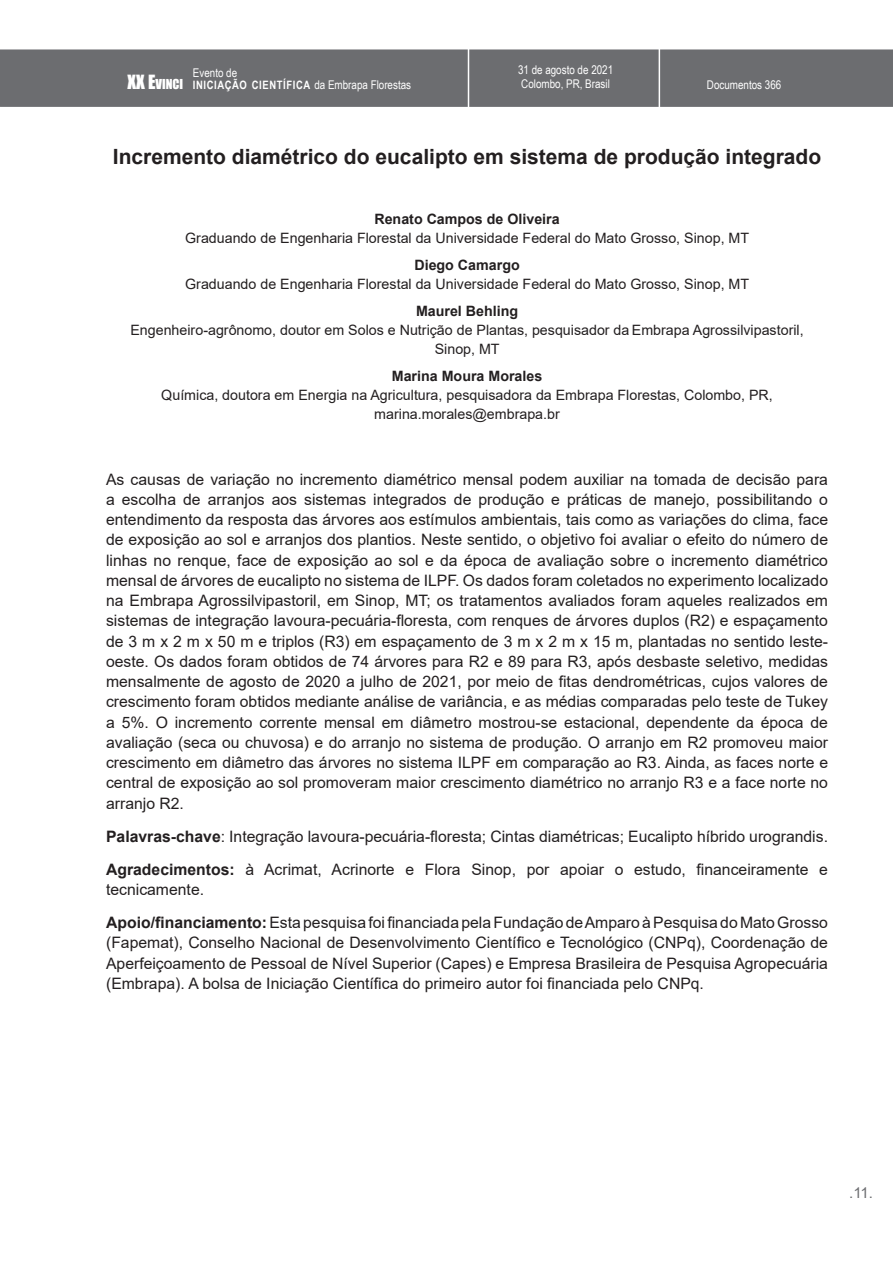
<style>
.page{position:relative;width:893px;height:1263px;background:#fff}
.page>*{position:absolute;margin:0;border:0;box-sizing:border-box;transform-origin:0 0}
.Doc_resumo_titulo{font:700 21px "Arial";color:#231f20}
.Doc_resumo_texto{font:15.75px/20.2px "Arial";color:#231f20;text-align:justify}
.t1{font:15px "Arial";color:#6c6d70}
.Doc_resumo_autores{font:14.25px/18.8px "Arial";color:#231f20;text-align:center}
.t2{font:12px "Arial Narrow";color:#fff}
.t3{font:700 11.55px "Arial Narrow";letter-spacing:.05em;color:#fff}
.s1{font-family:"Impact";font-weight:400;font-size:18px}
.s2{font-family:"Impact";font-weight:400;font-size:12.6px}
.s3{font-weight:400;font-size:12px}
.s4{font-weight:700}
</style>
<div class="page">
<div style="left:0;top:49px;width:893px;height:58px;background:#6c6d70"></div>
<hr style="left:468px;top:39px;width:1px;height:73px;background:#fff">
<hr style="left:659px;top:43px;width:1px;height:73px;background:#fff">
<p class="t2" style="left:518px;top:61px;width:97px">31 de agosto de 2021</p>
<p class="t2" style="left:193px;top:64px;width:46px">Evento de</p>
<p class="t3" style="left:128px;top:76px;width:285px"><span class="s1">XX E</span><span class="s2">VINCI</span> INICIAÇÃO CIENTÍFICA <span class="s3">da Embrapa Florestas</span></p>
<p class="t2" style="left:521px;top:75px;width:90px">Colombo, PR, Brasil</p>
<p class="t2" style="left:707px;top:76px;width:76px">Documentos 366</p>
<p class="Doc_resumo_titulo" style="left:113px;top:142px;width:710px">Incremento diamétrico do eucalipto em sistema de produção integrado</p>
<p class="Doc_resumo_autores" style="left:185px;top:210px;width:565px"><span class="s4">Renato Campos de Oliveira<br></span>Graduando de Engenharia Florestal da Universidade Federal do Mato Grosso, Sinop, MT</p>
<p class="Doc_resumo_autores" style="left:185px;top:256px;width:565px"><span class="s4">Diego Camargo<br></span>Graduando de Engenharia Florestal da Universidade Federal do Mato Grosso, Sinop, MT</p>
<p class="Doc_resumo_autores" style="left:130px;top:302px;width:675px"><span class="s4">Maurel Behling<br></span>Engenheiro-agrônomo, doutor em Solos e Nutrição de Plantas, pesquisador da Embrapa Agrossilvipastoril,<br>Sinop, MT</p>
<p class="Doc_resumo_autores" style="left:161px;top:367px;width:613px"><span class="s4">Marina Moura Morales<br></span>Química, doutora em Energia na Agricultura, pesquisadora da Embrapa Florestas, Colombo, PR, marina.morales@embrapa.br</p>
<p class="Doc_resumo_texto" style="left:106px;top:469px;width:723px">As causas de variação no incremento diamétrico mensal podem auxiliar na tomada de decisão para a escolha de arranjos aos sistemas integrados de produção e práticas de manejo, possibilitando o entendimento da resposta das árvores aos estímulos ambientais, tais como as variações do clima, face de exposição ao sol e arranjos dos plantios. Neste sentido, o objetivo foi avaliar o efeito do número de linhas no renque, face de exposição ao sol e da época de avaliação sobre o incremento diamétrico mensal de árvores de eucalipto no sistema de ILPF. Os dados foram coletados no experimento localizado na Embrapa Agrossilvipastoril, em Sinop, MT; os tratamentos avaliados foram aqueles realizados em sistemas de integração lavoura-pecuária-floresta, com renques de árvores duplos (R2) e espaçamento de 3 m x 2 m x 50 m e triplos (R3) em espaçamento de 3 m x 2 m x 15 m, plantadas no sentido leste&shy;oeste. Os dados foram obtidos de 74 árvores para R2 e 89 para R3, após desbaste seletivo, medidas mensalmente de agosto de 2020 a julho de 2021, por meio de fitas dendrométricas, cujos valores de crescimento foram obtidos mediante análise de variância, e as médias comparadas pelo teste de Tukey a 5%. O incremento corrente mensal em diâmetro mostrou-se estacional, dependente da época de avaliação (seca ou chuvosa) e do arranjo no sistema de produção. O arranjo em R2 promoveu maior crescimento em diâmetro das árvores no sistema ILPF em comparação ao R3. Ainda, as faces norte e central de exposição ao sol promoveram maior crescimento diamétrico no arranjo R3 e a face norte no arranjo R2.</p>
<p class="Doc_resumo_texto" style="left:106px;top:826px;width:723px"><span class="s4">Palavras-chave</span>: Integração lavoura-pecuária-floresta; Cintas diamétricas; Eucalipto híbrido urograndis.</p>
<p class="Doc_resumo_texto" style="left:106px;top:859px;width:723px"><span class="s4">Agradecimentos:</span> à Acrimat, Acrinorte e Flora Sinop, por apoiar o estudo, financeiramente e tecnicamente.</p>
<p class="Doc_resumo_texto" style="left:106px;top:912px;width:723px"><span class="s4">Apoio/financiamento:</span> Esta pesquisa foi financiada pela Fundação de Amparo à Pesquisa do Mato Grosso (Fapemat), Conselho Nacional de Desenvolvimento Científico e Tecnológico (CNPq), Coordenação de Aperfeiçoamento de Pessoal de Nível Superior (Capes) e Empresa Brasileira de Pesquisa Agropecuária (Embrapa). A bolsa de Iniciação Científica do primeiro autor foi financiada pelo CNPq.</p>
<p class="t1" style="left:849px;top:1182px;width:25px">.11.</p>
</div>
